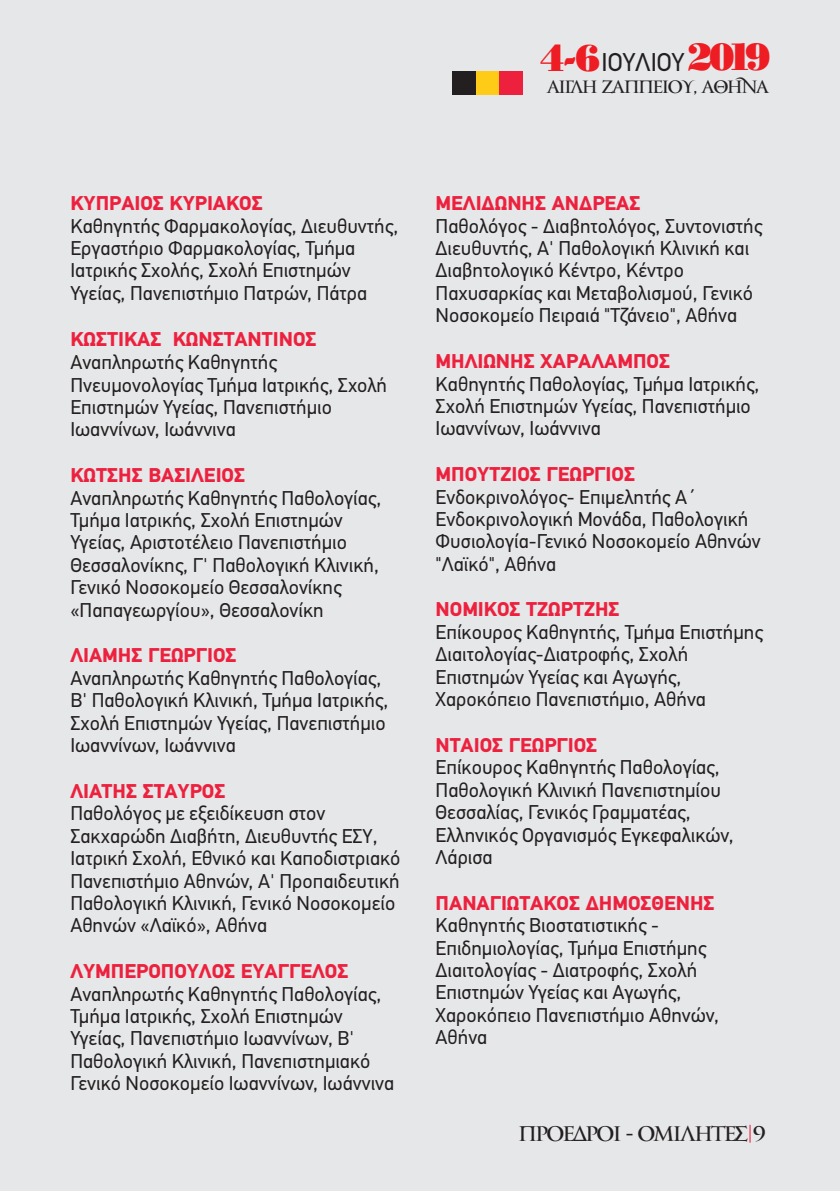
<style>
.page{position:relative;width:840px;height:1191px;background:#fff}
.page>*{position:absolute;margin:0;border:0;box-sizing:border-box;transform-origin:0 0}
.t1{font:25.8px "PF Din Text";color:#231f20}
.t2{font:20.4px "PF Monumenta Pro";letter-spacing:-.12em;color:#231f20}
.t3{font:20px/22.4px "PF Din Text Pro";color:#231f20}
.t4{font:700 20px "PF Din Text Pro";color:#ed213e}
.t5{font:17.2px "PF Monumenta Pro";letter-spacing:-.12em;color:#231f20}
.s1{font-family:"Poster Bodoni BT";font-size:37.6px;color:#ee1d23}
.s2{font-family:"Goudy MT Hel";font-weight:800;font-size:37.6px;color:#ee1d23}
.s3{font-family:"Poster Bodoni BT";font-size:38.4px;color:#ee1d23}
.s4{color:#ed213e}
</style>
<div class="page">
<div style="left:0;top:0;width:839px;height:1191px;background:#e6e7e9"></div>
<div style="left:475px;top:71px;width:23px;height:23px;background:#fecb17"></div>
<div style="left:452px;top:71px;width:23px;height:23px;background:#231f20"></div>
<div style="left:498px;top:71px;width:24px;height:23px;background:#ed213e"></div>
<p class="t1" style="left:539px;top:51px;width:232px"><span class="s1">4</span><span class="s2">-</span><span class="s1">6</span> ΙΟΥΛΙΟΥ <span class="s3">2019</span></p>
<p class="t5" style="left:546px;top:79px;width:224px">Αίγλη Ζαππείου, Αθήνα</p>
<p class="t4" style="left:70px;top:195px;width:194px">ΚΥΠΡΑΙΟΣ ΚΥΡΙΑΚΟΣ</p>
<p class="t4" style="left:435px;top:195px;width:206px">ΜΕΛΙΔΩΝΗΣ ΑΝΔΡΕΑΣ</p>
<p class="t3" style="left:70px;top:216px;width:329px">Καθηγητής Φαρμακολογίας, Διευθυντής,</p>
<p class="t3" style="left:435px;top:216px;width:328px">Παθολόγος - Διαβητολόγος, Συντονιστής</p>
<p class="t3" style="left:70px;top:239px;width:286px">Εργαστήριο Φαρμακολογίας, Τμήμα</p>
<p class="t3" style="left:435px;top:239px;width:315px">Διευθυντής, Α' Παθολογική Κλινική και</p>
<p class="t3" style="left:70px;top:261px;width:281px">Ιατρικής Σχολής, Σχολή Επιστημών</p>
<p class="t3" style="left:435px;top:261px;width:250px">Διαβητολογικό Κέντρο, Κέντρο</p>
<p class="t3" style="left:70px;top:284px;width:298px">Υγείας, Πανεπιστήμιο Πατρών, Πάτρα</p>
<p class="t3" style="left:435px;top:284px;width:319px">Παχυσαρκίας και Μεταβολισμού, Γενικό<br>Νοσοκομείο Πειραιά "Τζάνειο", Αθήνα</p>
<p class="t3" style="left:70px;top:353px;width:318px">Αναπληρωτής Καθηγητής<br>Πνευμονολογίας Τμήμα Ιατρικής, Σχολή</p>
<p class="t4" style="left:70px;top:331px;width:247px">ΚΩΣΤΙΚΑΣ ΚΩΝΣΤΑΝΤΙΝΟΣ</p>
<p class="t4" style="left:435px;top:353px;width:236px">ΜΗΛΙΩΝΗΣ ΧΑΡΑΛΑΜΠΟΣ</p>
<p class="t3" style="left:435px;top:374px;width:325px">Καθηγητής Παθολογίας, Τμήμα Ιατρικής,</p>
<p class="t3" style="left:70px;top:398px;width:263px">Επιστημών Υγείας, Πανεπιστήμιο</p>
<p class="t3" style="left:435px;top:397px;width:316px">Σχολή Επιστημών Υγείας, Πανεπιστήμιο</p>
<p class="t3" style="left:70px;top:420px;width:167px">Ιωαννίνων, Ιωάννινα</p>
<p class="t3" style="left:435px;top:419px;width:167px">Ιωαννίνων, Ιωάννινα</p>
<p class="t4" style="left:70px;top:467px;width:176px">ΚΩΤΣΗΣ ΒΑΣΙΛΕΙΟΣ</p>
<p class="t4" style="left:435px;top:466px;width:201px">ΜΠΟΥΤΖΙΟΣ ΓΕΩΡΓΙΟΣ</p>
<p class="t3" style="left:70px;top:488px;width:312px">Αναπληρωτής Καθηγητής Παθολογίας,</p>
<p class="t3" style="left:435px;top:487px;width:262px">Ενδοκρινολόγος- Επιμελητής Α΄</p>
<p class="t3" style="left:70px;top:511px;width:274px">Τμήμα Ιατρικής, Σχολή Επιστημών</p>
<p class="t3" style="left:435px;top:510px;width:314px">Ενδοκρινολογική Μονάδα, Παθολογική</p>
<p class="t3" style="left:70px;top:533px;width:278px">Υγείας, Αριστοτέλειο Πανεπιστήμιο</p>
<p class="t3" style="left:435px;top:532px;width:326px">Φυσιολογία-Γενικό Νοσοκομείο Αθηνών</p>
<p class="t3" style="left:70px;top:555px;width:310px">Θεσσαλονίκης, Γ' Παθολογική Κλινική,</p>
<p class="t3" style="left:435px;top:554px;width:122px">"Λαϊκό", Αθήνα</p>
<p class="t3" style="left:70px;top:578px;width:273px">Γενικό Νοσοκομείο Θεσσαλονίκης «Παπαγεωργίου», Θεσσαλονίκη</p>
<p class="t3" style="left:435px;top:623px;width:329px">Επίκουρος Καθηγητής, Τμήμα Επιστήμης<br>Διαιτολογίας-Διατροφής, Σχολή</p>
<p class="t3" style="left:70px;top:668px;width:312px">Αναπληρωτής Καθηγητής Παθολογίας,</p>
<p class="t3" style="left:435px;top:667px;width:247px">Επιστημών Υγείας και Αγωγής,</p>
<p class="t3" style="left:70px;top:691px;width:319px">Β' Παθολογική Kλινική, Τμήμα Ιατρικής,</p>
<p class="t3" style="left:435px;top:690px;width:272px">Χαροκόπειο Πανεπιστήμιο, Αθήνα</p>
<p class="t3" style="left:70px;top:713px;width:316px">Σχολή Επιστημών Υγείας, Πανεπιστήμιο<br>Ιωαννίνων, Ιωάννινα</p>
<p class="t3" style="left:435px;top:758px;width:287px">Επίκουρος Καθηγητής Παθολογίας,<br>Παθολογική Κλινική Πανεπιστημίου</p>
<p class="t3" style="left:70px;top:804px;width:256px">Παθολόγος με εξειδίκευση στον</p>
<p class="t3" style="left:435px;top:803px;width:257px">Θεσσαλίας, Γενικός Γραμματέας,</p>
<p class="t3" style="left:70px;top:826px;width:309px">Σακχαρώδη Διαβήτη, Διευθυντής ΕΣΥ,</p>
<p class="t3" style="left:435px;top:825px;width:299px">Ελληνικός Οργανισμός Εγκεφαλικών,</p>
<p class="t3" style="left:70px;top:849px;width:331px">Ιατρική Σχολή, Εθνικό και Καποδιστριακό</p>
<p class="t3" style="left:435px;top:847px;width:59px">Λάρισα</p>
<p class="t3" style="left:70px;top:871px;width:330px">Πανεπιστήμιο Αθηνών, Α' Προπαιδευτική<br>Παθολογική Κλινική, Γενικό Νοσοκομείο<br>Αθηνών «Λαϊκό», Αθήνα</p>
<p class="t4" style="left:435px;top:601px;width:185px">ΝΟΜΙΚΟΣ ΤΖΩΡΤΖΗΣ</p>
<p class="t4" style="left:70px;top:647px;width:167px">ΛΙΑΜΗΣ ΓΕΩΡΓΙΟΣ</p>
<p class="t4" style="left:435px;top:736px;width:163px">ΝΤΑΙΟΣ ΓΕΩΡΓΙΟΣ</p>
<p class="t4" style="left:70px;top:782px;width:156px">ΛΙΑΤΗΣ ΣΤΑΥΡΟΣ</p>
<p class="t4" style="left:435px;top:894px;width:280px">ΠΑΝΑΓΙΩΤΑΚΟΣ ΔΗΜΟΣΘΕΝΗΣ</p>
<p class="t3" style="left:435px;top:916px;width:272px">Καθηγητής Βιοστατιστικής -<br>Επιδημιολογίας, Τμήμα Επιστήμης<br>Διαιτολογίας - Διατροφής, Σχολή</p>
<p class="t4" style="left:70px;top:962px;width:279px">ΛΥΜΠΕΡΟΠΟΥΛΟΣ ΕΥΑΓΓΕΛΟΣ</p>
<p class="t3" style="left:70px;top:984px;width:312px">Αναπληρωτής Καθηγητής Παθολογίας,</p>
<p class="t3" style="left:435px;top:983px;width:247px">Επιστημών Υγείας και Αγωγής,</p>
<p class="t3" style="left:70px;top:1006px;width:274px">Τμήμα Ιατρικής, Σχολή Επιστημών</p>
<p class="t3" style="left:435px;top:1005px;width:285px">Χαροκόπειο Πανεπιστήμιο Αθηνών,</p>
<p class="t3" style="left:70px;top:1029px;width:285px">Υγείας, Πανεπιστήμιο Ιωαννίνων, Β'</p>
<p class="t3" style="left:435px;top:1028px;width:53px">Αθήνα</p>
<p class="t3" style="left:70px;top:1051px;width:325px">Παθολογική Κλινική, Πανεπιστημιακό<br>Γενικό Νοσοκομείο Ιωαννίνων, Ιωάννινα</p>
<p class="t2" style="left:517px;top:1124px;width:250px">ΠΡΟΕΔΡΟΙ - ΟΜΙΛΗΤΕΣ<span class="s4">|</span>9</p>
</div>
